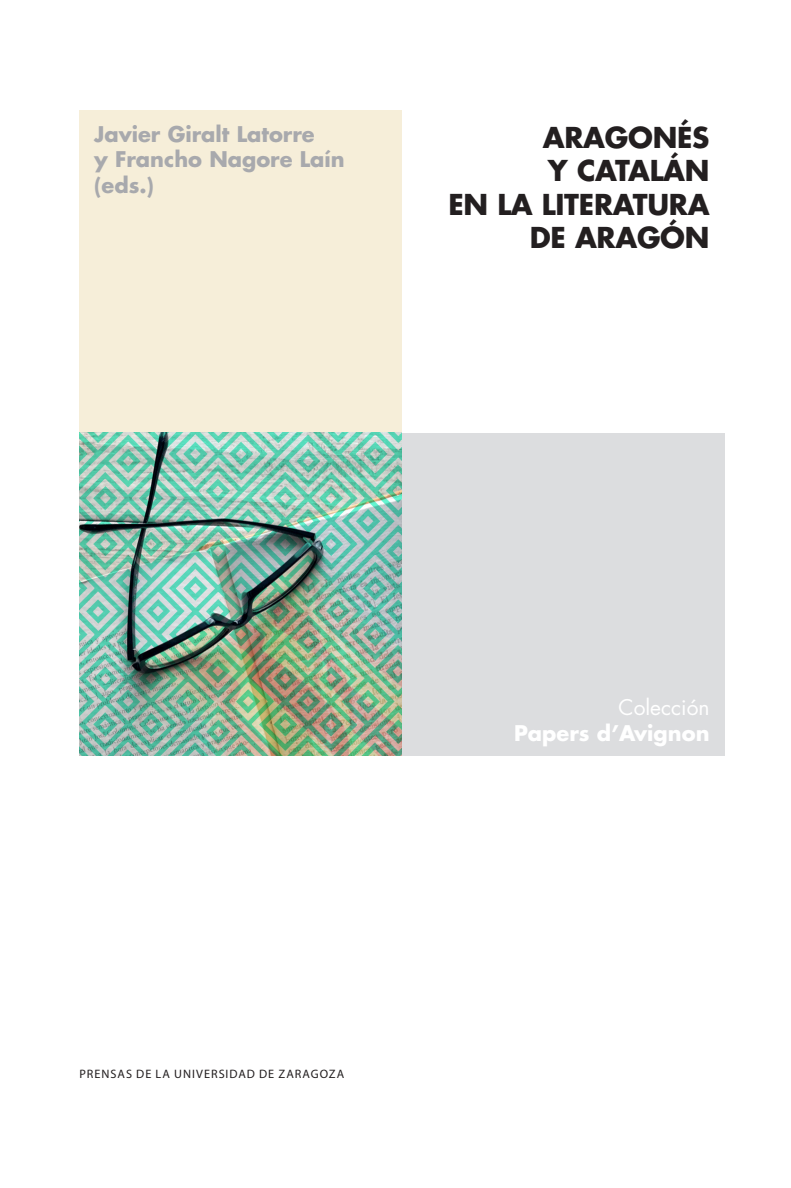
<style>
.page{position:relative;width:791px;height:1188px;background:#fff}
.page>*{position:absolute;margin:0;border:0;box-sizing:border-box;transform-origin:0 0}
.t1{font:700 28px/33.2px "Futura Std";letter-spacing:-.01em;color:#231f20;text-align:right}
.t2{font:700 21px/25.2px "Futura Std";color:#a8a9ad}
.t3{font:700 21px "Futura Std";color:#fff}
.t4{font:21px "Futura Std";color:#fff}
.t5{font:12.25px "Myriad Pro";letter-spacing:.085em;color:#231f20}
</style>
<div class="page">
<div style="left:79px;top:110px;width:323px;height:322px;background:#f6eed9"></div>
<div style="left:402px;top:432px;width:322px;height:323px;background:#dcdddf"></div>
<img style="left:79px;top:432px;width:323px;height:323px">
<p class="t2" style="left:94px;top:121px;width:252px">Javier Giralt Latorre<br>y Francho Nagore Laín (eds.)</p>
<p class="t1" style="left:448px;top:120px;width:262px">ARAGONÉS<br>Y CATALÁN<br>EN LA LITERATURA<br>DE ARAGÓN</p>
<p class="t5" style="left:80px;top:1066px;width:266px">PRENSAS DE LA UNIVERSIDAD DE ZARAGOZA</p>
<p class="t4" style="left:618px;top:694px;width:92px">Colección</p>
<p class="t3" style="left:514px;top:718px;width:197px">Papers d’Avignon</p>
</div>
